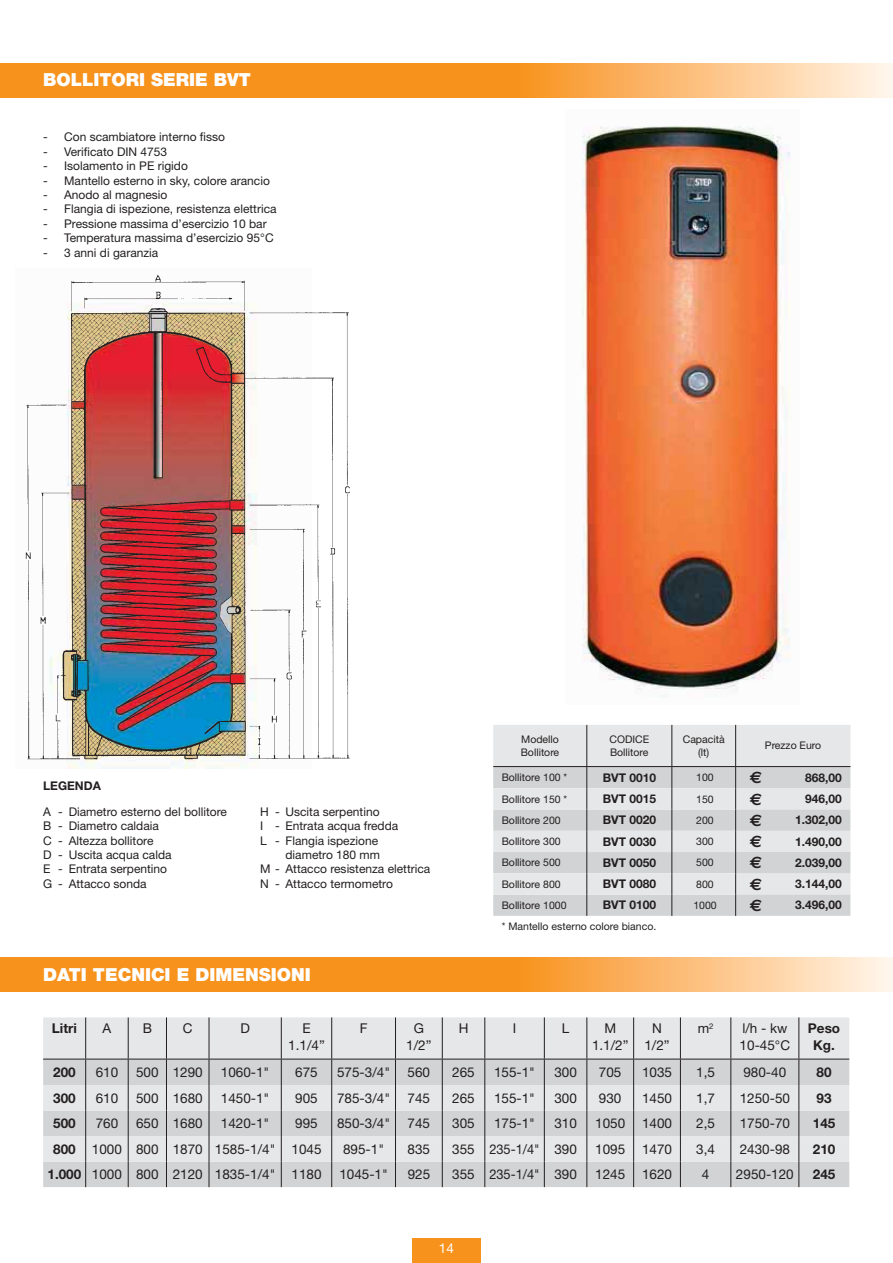
<style>
.page{position:relative;width:893px;height:1263px;background:#fff}
.page>*{position:absolute;margin:0;border:0;box-sizing:border-box;transform-origin:0 0}
.t1{font:900 18px "Helvetica Neue LT Std";color:#fff}
.t2{font:700 16.5px "Euro Sans";color:#231f20}
.t3{font:13.5px/16.2px "Helvetica Neue LT Std";color:#231f20;text-align:center}
.t4{font:700 13.5px/16.2px "Helvetica Neue LT Std";color:#231f20;text-align:center}
.t5{font:13.5px "Helvetica Neue LT Std";color:#fff}
.t6{font:12px/14.4px "Helvetica Neue LT Std";color:#231f20}
.t7{font:700 12px "Helvetica Neue LT Std";color:#231f20}
.t8{font:10.5px/12.6px "Helvetica Neue LT Std";color:#231f20}
.s1{font-weight:700}
</style>
<div class="page">
<div style="left:412px;top:1238px;width:68px;height:25px;background:#f7931d"></div>
<svg style="left:0;top:63px;width:893px;height:34px;background:#f9a748"></svg>
<svg style="left:0;top:957px;width:893px;height:34px;background:#f9a748"></svg>
<img style="left:25px;top:274px;width:325px;height:495px">
<img style="left:582px;top:126px;width:208px;height:571px">
<svg style="left:493px;top:725px;width:357px;height:191px;background:#dbdcdd"></svg>
<hr style="left:493px;top:766px;width:357px;height:1px;background:#231f20">
<svg style="left:43px;top:1017px;width:806px;height:170px;background:#d9dadb"></svg>
<hr style="left:43px;top:1059px;width:43px;height:1px;background:#231f20">
<hr style="left:86px;top:1059px;width:42px;height:1px;background:#231f20">
<hr style="left:128px;top:1059px;width:459px;height:1px;background:#231f20">
<hr style="left:587px;top:1059px;width:144px;height:1px;background:#231f20">
<hr style="left:731px;top:1059px;width:68px;height:1px;background:#231f20">
<hr style="left:799px;top:1059px;width:50px;height:1px;background:#231f20">
<h1 class="t1" style="left:43px;top:70px;width:209px">BOLLITORI SERIE BVT</h1>
<p class="t6" style="left:43px;top:131px;width:183px">- Con scambiatore interno fisso</p>
<p class="t6" style="left:43px;top:146px;width:126px">- Verificato DIN 4753</p>
<p class="t6" style="left:43px;top:160px;width:146px">- Isolamento in PE rigido</p>
<p class="t6" style="left:43px;top:175px;width:228px">- Mantello esterno in sky, colore arancio</p>
<p class="t6" style="left:43px;top:189px;width:126px">- Anodo al magnesio</p>
<p class="t6" style="left:43px;top:203px;width:235px">- Flangia di ispezione, resistenza elettrica</p>
<p class="t6" style="left:43px;top:218px;width:225px">- Pressione massima d’esercizio 10 bar</p>
<p class="t6" style="left:43px;top:232px;width:232px">- Temperatura massima d’esercizio 95°C</p>
<p class="t6" style="left:43px;top:247px;width:117px">- 3 anni di garanzia</p>
<p class="t7" style="left:43px;top:781px;width:59px">LEGENDA</p>
<p class="t6" style="left:43px;top:806px;width:185px">A - Diametro esterno del bollitore<br>B - Diametro caldaia<br>C - Altezza bollitore<br>D - Uscita acqua calda<br>E - Entrata serpentino<br>G - Attacco sonda</p>
<p class="t6" style="left:260px;top:806px;width:121px">H - Uscita serpentino</p>
<p class="t6" style="left:260px;top:820px;width:140px">I - Entrata acqua fredda</p>
<p class="t6" style="left:260px;top:835px;width:120px">L - Flangia ispezione</p>
<p class="t6" style="left:286px;top:849px;width:96px">diametro 180 mm</p>
<p class="t6" style="left:260px;top:863px;width:172px">M - Attacco resistenza elettrica</p>
<p class="t6" style="left:260px;top:878px;width:134px">N - Attacco termometro</p>
<h1 class="t1" style="left:43px;top:964px;width:269px">DATI TECNICI E DIMENSIONI</h1>
<p class="t8" style="left:521px;top:734px;width:40px">Modello<br>Bollitore</p>
<p class="t8" style="left:609px;top:734px;width:41px">CODICE<br>Bollitore</p>
<p class="t8" style="left:683px;top:734px;width:43px;text-align:center">Capacità (lt)</p>
<p class="t8" style="left:765px;top:741px;width:58px">Prezzo Euro</p>
<p class="t8" style="left:502px;top:773px;width:67px">Bollitore 100 *</p>
<p class="t7" style="left:603px;top:773px;width:55px">BVT 0010</p>
<p class="t8" style="left:696px;top:773px;width:19px">100</p>
<h2 class="t2" style="left:750px;top:768px;width:14px">€</h2>
<p class="t7" style="left:805px;top:773px;width:38px">868,00</p>
<p class="t8" style="left:502px;top:794px;width:67px">Bollitore 150 *</p>
<p class="t7" style="left:603px;top:795px;width:55px">BVT 0015</p>
<p class="t8" style="left:696px;top:794px;width:19px">150</p>
<h2 class="t2" style="left:750px;top:789px;width:14px">€</h2>
<p class="t7" style="left:805px;top:795px;width:38px">946,00</p>
<p class="t8" style="left:502px;top:815px;width:60px">Bollitore 200</p>
<p class="t7" style="left:603px;top:816px;width:55px">BVT 0020</p>
<p class="t8" style="left:696px;top:815px;width:19px">200</p>
<h2 class="t2" style="left:750px;top:810px;width:14px">€</h2>
<p class="t7" style="left:795px;top:816px;width:48px">1.302,00</p>
<p class="t8" style="left:502px;top:836px;width:60px">Bollitore 300</p>
<p class="t7" style="left:603px;top:837px;width:55px">BVT 0030</p>
<p class="t8" style="left:696px;top:836px;width:19px">300</p>
<h2 class="t2" style="left:750px;top:832px;width:14px">€</h2>
<p class="t7" style="left:795px;top:837px;width:48px">1.490,00</p>
<p class="t8" style="left:502px;top:858px;width:60px">Bollitore 500</p>
<p class="t7" style="left:603px;top:858px;width:55px">BVT 0050</p>
<p class="t8" style="left:696px;top:858px;width:19px">500</p>
<h2 class="t2" style="left:750px;top:853px;width:14px">€</h2>
<p class="t7" style="left:795px;top:858px;width:48px">2.039,00</p>
<p class="t8" style="left:502px;top:879px;width:60px">Bollitore 800</p>
<p class="t7" style="left:603px;top:880px;width:55px">BVT 0080</p>
<p class="t8" style="left:696px;top:879px;width:19px">800</p>
<h2 class="t2" style="left:750px;top:874px;width:14px">€</h2>
<p class="t7" style="left:795px;top:880px;width:48px">3.144,00</p>
<p class="t8" style="left:502px;top:900px;width:66px">Bollitore 1000</p>
<p class="t7" style="left:603px;top:901px;width:55px">BVT 0100</p>
<p class="t8" style="left:693px;top:900px;width:25px">1000</p>
<h2 class="t2" style="left:750px;top:895px;width:14px">€</h2>
<p class="t7" style="left:795px;top:901px;width:48px">3.496,00</p>
<p class="t8" style="left:502px;top:921px;width:156px">* Mantello esterno colore bianco.</p>
<p class="t4" style="left:52px;top:1022px;width:26px">Litri</p>
<p class="t3" style="left:103px;top:1022px;width:10px">A</p>
<p class="t3" style="left:143px;top:1022px;width:11px">B</p>
<p class="t3" style="left:183px;top:1022px;width:11px">C</p>
<p class="t3" style="left:240px;top:1022px;width:11px">D</p>
<p class="t3" style="left:288px;top:1022px;width:38px">E<br>1.1/4”</p>
<p class="t3" style="left:360px;top:1022px;width:9px">F</p>
<p class="t3" style="left:406px;top:1022px;width:27px">G<br>1/2”</p>
<p class="t3" style="left:459px;top:1022px;width:11px">H</p>
<p class="t3" style="left:513px;top:1022px;width:5px">I</p>
<p class="t3" style="left:562px;top:1022px;width:9px">L</p>
<p class="t3" style="left:592px;top:1022px;width:38px">M<br>1.1/2”</p>
<p class="t3" style="left:644px;top:1022px;width:27px">N<br>1/2”</p>
<p class="t3" style="left:698px;top:1022px;width:17px">m<sup>2</sup></p>
<p class="t3" style="left:740px;top:1022px;width:52px;text-align:left">l/h - kw<br>10-45°C</p>
<p class="t4" style="left:808px;top:1022px;width:34px">Peso<br>Kg.</p>
<p class="t4" style="left:53px;top:1066px;width:24px">200</p>
<p class="t3" style="left:96px;top:1066px;width:24px">610</p>
<p class="t3" style="left:136px;top:1066px;width:68px">500 1290</p>
<p class="t3" style="left:221px;top:1066px;width:50px">1060-1"</p>
<p class="t3" style="left:295px;top:1066px;width:24px">675</p>
<p class="t3" style="left:337px;top:1066px;width:55px">575-3/4"</p>
<p class="t3" style="left:408px;top:1066px;width:24px">560</p>
<p class="t3" style="left:452px;top:1066px;width:24px">265</p>
<p class="t3" style="left:494px;top:1066px;width:43px">155-1"</p>
<p class="t3" style="left:554px;top:1066px;width:24px">300</p>
<p class="t3" style="left:599px;top:1066px;width:24px">705</p>
<p class="t3" style="left:642px;top:1066px;width:32px">1035</p>
<p class="t3" style="left:696px;top:1066px;width:20px">1,5</p>
<p class="t3" style="left:743px;top:1066px;width:44px">980-40</p>
<p class="t4" style="left:817px;top:1066px;width:17px">80</p>
<p class="t4" style="left:53px;top:1091px;width:24px">300</p>
<p class="t3" style="left:96px;top:1091px;width:24px">610</p>
<p class="t3" style="left:136px;top:1091px;width:68px">500 1680</p>
<p class="t3" style="left:221px;top:1091px;width:50px">1450-1"</p>
<p class="t3" style="left:295px;top:1091px;width:24px">905</p>
<p class="t3" style="left:337px;top:1091px;width:55px">785-3/4"</p>
<p class="t3" style="left:408px;top:1091px;width:24px">745</p>
<p class="t3" style="left:452px;top:1091px;width:24px">265</p>
<p class="t3" style="left:494px;top:1091px;width:43px">155-1"</p>
<p class="t3" style="left:554px;top:1091px;width:24px">300</p>
<p class="t3" style="left:599px;top:1091px;width:24px">930</p>
<p class="t3" style="left:642px;top:1091px;width:32px">1450</p>
<p class="t3" style="left:696px;top:1091px;width:20px">1,7</p>
<p class="t3" style="left:740px;top:1091px;width:52px">1250-50</p>
<p class="t4" style="left:817px;top:1091px;width:17px">93</p>
<p class="t4" style="left:53px;top:1117px;width:24px">500</p>
<p class="t3" style="left:96px;top:1117px;width:24px">760</p>
<p class="t3" style="left:136px;top:1117px;width:68px">650 1680</p>
<p class="t3" style="left:221px;top:1117px;width:50px">1420-1"</p>
<p class="t3" style="left:295px;top:1117px;width:24px">995</p>
<p class="t3" style="left:337px;top:1117px;width:55px">850-3/4"</p>
<p class="t3" style="left:408px;top:1117px;width:24px">745</p>
<p class="t3" style="left:452px;top:1117px;width:24px">305</p>
<p class="t3" style="left:494px;top:1117px;width:43px">175-1"</p>
<p class="t3" style="left:554px;top:1117px;width:24px">310</p>
<p class="t3" style="left:595px;top:1117px;width:78px">1050 1400</p>
<p class="t3" style="left:696px;top:1117px;width:20px">2,5</p>
<p class="t3" style="left:740px;top:1117px;width:52px">1750-70</p>
<p class="t4" style="left:813px;top:1117px;width:24px">145</p>
<p class="t3" style="left:53px;top:1142px;width:270px"><span class="s1">800</span> 1000 800 1870 1585-1/4" 1045</p>
<p class="t3" style="left:343px;top:1142px;width:43px">895-1"</p>
<p class="t3" style="left:408px;top:1142px;width:24px">835</p>
<p class="t3" style="left:452px;top:1142px;width:126px">355 235-1/4" 390</p>
<p class="t3" style="left:595px;top:1142px;width:78px">1095 1470</p>
<p class="t3" style="left:696px;top:1142px;width:20px">3,4</p>
<p class="t3" style="left:740px;top:1142px;width:52px">2430-98</p>
<p class="t4" style="left:813px;top:1142px;width:24px">210</p>
<p class="t3" style="left:48px;top:1168px;width:275px"><span class="s1">1.000</span> 1000 800 2120 1835-1/4" 1180</p>
<p class="t3" style="left:339px;top:1168px;width:50px">1045-1"</p>
<p class="t3" style="left:408px;top:1168px;width:24px">925</p>
<p class="t3" style="left:452px;top:1168px;width:126px">355 235-1/4" 390</p>
<p class="t3" style="left:595px;top:1168px;width:78px">1245 1620</p>
<p class="t3" style="left:702px;top:1168px;width:9px">4</p>
<p class="t3" style="left:736px;top:1168px;width:59px">2950-120</p>
<p class="t4" style="left:813px;top:1168px;width:24px">245</p>
<p class="t5" style="left:439px;top:1243px;width:17px">14</p>
</div>
